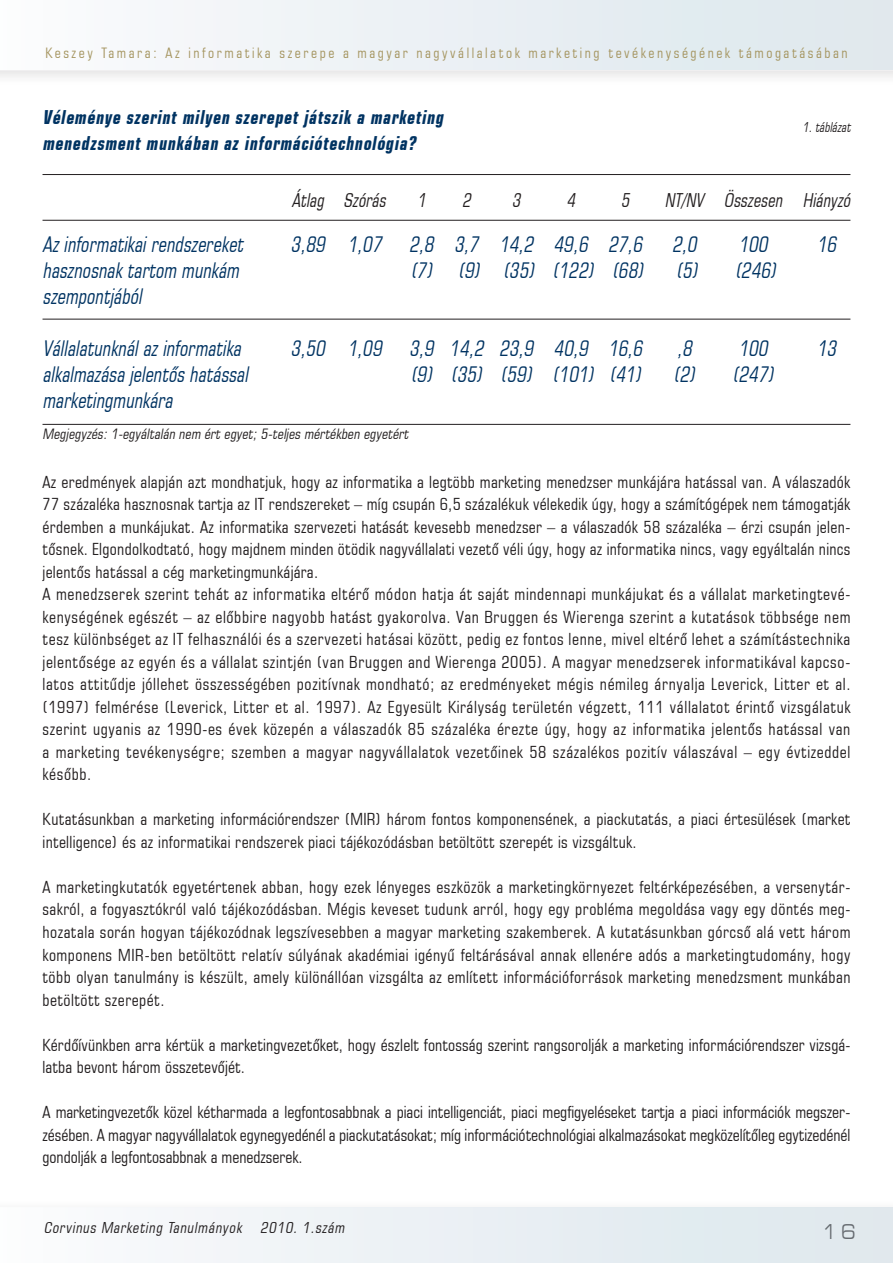
<style>
.page{position:relative;width:893px;height:1263px;background:#fff}
.page>*{position:absolute;margin:0;border:0;box-sizing:border-box;transform-origin:0 0}
.t1{font:22.2px "Eurostile Xtd PFL Normal";color:#747578;scale:.75 1}
.t2{font:italic 21.3px "Square 721 Cn PFL Normal";color:#003362;scale:.9 1}
.t3{font:italic 18.9px/26.1px "Square 721 Cn PFL Bold";color:#003362;scale:.9 1}
.t4{font:italic 18.9px "Square 721 Cn PFL Normal";color:#231f20;scale:.9 1}
.t5{font:16.5px/22.5px "Square 721 Cn PFL Normal";letter-spacing:.03em;color:#231f20}
.t6{font:16.5px/22.5px "Square 721 Cn PFL Normal";letter-spacing:.01em;color:#231f20}
.t7{font:italic 15px "Square 721 Cn PFL Normal";color:#231f20}
.t8{font:14.25px "Square 721 Cn PFL Normal";letter-spacing:.18em;color:#a59560}
.t9{font:italic 14.25px "Square 721 Cn PFL Normal";color:#231f20}
.t10{font:italic 13.5px "Square 721 Cn PFL Normal";color:#231f20;scale:.9 1}
</style>
<div class="page">
<svg style="left:0;top:70px;width:893px;height:355px"></svg>
<div style="left:0;top:0;width:893px;height:70px;background:linear-gradient(to right,#fbfbfd,#dde7ec)"></div>
<div style="left:0;top:1207px;width:893px;height:56px;background:linear-gradient(to right,#fbfbfd,#dde7ec)"></div>
<hr style="left:43px;top:220px;width:807px;height:1px;background:#231f20">
<hr style="left:43px;top:319px;width:807px;height:1px;background:#231f20">
<hr style="left:43px;top:424px;width:807px;height:1px;background:#231f20">
<hr style="left:43px;top:174px;width:807px;height:1px;background:#231f20">
<p class="t8" style="left:45px;top:44px;width:804px">Keszey Tamara: Az informatika szerepe a magyar nagyvállalatok marketing tevékenységének támogatásában</p>
<p class="t3" style="left:43px;top:104px;width:451px">Véleménye szerint milyen szerepet játszik a marketing menedzsment munkában az információtechnológia?</p>
<p class="t4" style="left:292px;top:188px;width:110px">Átlag Szórás</p>
<p class="t4" style="left:417px;top:188px;width:15px">1</p>
<p class="t4" style="left:462px;top:188px;width:15px">2</p>
<p class="t4" style="left:512px;top:188px;width:15px">3</p>
<p class="t4" style="left:566px;top:188px;width:15px">4</p>
<p class="t4" style="left:621px;top:188px;width:15px">5</p>
<p class="t4" style="left:665px;top:188px;width:212px">NT/NV Összesen Hiányzó</p>
<p class="t2" style="left:43px;top:231px;width:229px">Azinformatikairendszereket</p>
<p class="t2" style="left:291px;top:231px;width:457px">3,89 1,07 2,8 3,7 14,2 49,6 27,6 2,0</p>
<p class="t2" style="left:738px;top:231px;width:39px">100</p>
<p class="t2" style="left:817px;top:231px;width:28px">16</p>
<p class="t2" style="left:43px;top:257px;width:225px">hasznosnaktartom munkám</p>
<p class="t2" style="left:410px;top:257px;width:266px">(7) (9) (35) (122) (68)</p>
<p class="t2" style="left:676px;top:257px;width:118px">(5) (246)</p>
<p class="t2" style="left:43px;top:283px;width:117px">szempontjából</p>
<p class="t2" style="left:43px;top:335px;width:227px">Vállalatunknálazinformatika</p>
<p class="t2" style="left:291px;top:335px;width:397px">3,50 1,09 3,9 14,2 23,9 40,9 16,6</p>
<p class="t2" style="left:677px;top:335px;width:23px">,8</p>
<p class="t2" style="left:738px;top:335px;width:39px">100</p>
<p class="t2" style="left:817px;top:335px;width:28px">13</p>
<p class="t2" style="left:43px;top:361px;width:235px">alkalmazása jelentőshatással</p>
<p class="t2" style="left:410px;top:361px;width:263px">(9) (35) (59) (101) (41)</p>
<p class="t2" style="left:673px;top:361px;width:118px">(2) (247)</p>
<p class="t2" style="left:43px;top:387px;width:151px">marketingmunkára</p>
<p class="t9" style="left:43px;top:425px;width:370px">Megjegyzés:1-egyáltalán nem értegyet;5-teljes mértékben egyetért</p>
<p class="t10" style="left:802px;top:119px;width:58px">1.táblázat</p>
<p class="t5" style="left:43px;top:471px;width:809px">Az eredmények alapján azt mondhatjuk, hogy az informatika a legtöbb marketing menedzser munkájára hatással van. A válaszadók 77 százaléka hasznosnak tartja az IT rendszereket – míg csupán 6,5 százalékuk vélekedik úgy, hogy a számítógépek nem támogatják érdemben a munkájukat. Az informatika szervezeti hatását kevesebb menedzser – a válaszadók 58 százaléka – érzi csupán jelen&shy;tősnek. Elgondolkodtató, hogy majdnem minden ötödik nagyvállalati vezető véli úgy, hogy az informatika nincs, vagy egyáltalán nincs jelentős hatással a cég marketingmunkájára.<br>A menedzserek szerint tehát az informatika eltérő módon hatja át saját mindennapi munkájukat és a vállalat marketingtevé&shy;kenységének egészét – az előbbire nagyobb hatást gyakorolva. Van Bruggen és Wierenga szerint a kutatások többsége nem tesz különbséget az IT felhasználói és a szervezeti hatásai között, pedig ez fontos lenne, mivel eltérő lehet a számítástechnika jelentősége az egyén és a vállalat szintjén (van Bruggen and Wierenga 2005). A magyar menedzserek informatikával kapcso&shy;latos attitűdje jóllehet összességében pozitívnak mondható; az eredményeket mégis némileg árnyalja Leverick, Litter et al. (1997) felmérése (Leverick, Litter et al. 1997). Az Egyesült Királyság területén végzett, 111 vállalatot érintő vizsgálatuk szerint ugyanis az 1990-es évek közepén a válaszadók 85 százaléka érezte úgy, hogy az informatika jelentős hatással van a marketing tevékenységre; szemben a magyar nagyvállalatok vezetőinek 58 százalékos pozitív válaszával – egy évtizeddel később.</p>
<p class="t5" style="left:43px;top:808px;width:809px">Kutatásunkban a marketing információrendszer (MIR) három fontos komponensének, a piackutatás, a piaci értesülések (market intelligence) és az informatikai rendszerek piaci tájékozódásban betöltött szerepét is vizsgáltuk.</p>
<p class="t5" style="left:43px;top:876px;width:809px;text-align:justify">A marketingkutatók egyetértenek abban, hogy ezek lényeges eszközök a marketingkörnyezet feltérképezésében, a versenytár&shy;sakról, a fogyasztókról való tájékozódásban. Mégis keveset tudunk arról, hogy egy probléma megoldása vagy egy döntés meg&shy;hozatala során hogyan tájékozódnak legszívesebben a magyar marketing szakemberek. A kutatásunkban górcső alá vett három komponens MIR-ben betöltött relatív súlyának akadémiai igényű feltárásával annak ellenére adós a marketingtudomány, hogy több olyan tanulmány is készült, amely különállóan vizsgálta az említett információforrások marketing menedzsment munkában betöltött szerepét.</p>
<p class="t6" style="left:43px;top:1033px;width:809px">Kérdőívünkben arra kértük a marketingvezetőket, hogy észlelt fontosság szerint rangsorolják a marketing információrendszer vizsgá&shy;latba bevont három összetevőjét.</p>
<p class="t5" style="left:43px;top:1101px;width:809px;text-align:justify">A marketingvezetők közel kétharmada a legfontosabbnak a piaci intelligenciát, piaci megfigyeléseket tartja a piaci információk megszer&shy;zésében. A magyar nagyvállalatok egynegyedénél a piackutatásokat; míg információtechnológiai alkalmazásokat megközelítőleg egytizedénél gondolják a legfontosabbnak a menedzserek.</p>
<p class="t7" style="left:44px;top:1218px;width:305px">Corvinus Marketing Tanulmányok 2010. 1.szám</p>
<h1 class="t1" style="left:823px;top:1220px;width:44px">1 6</h1>
</div>
